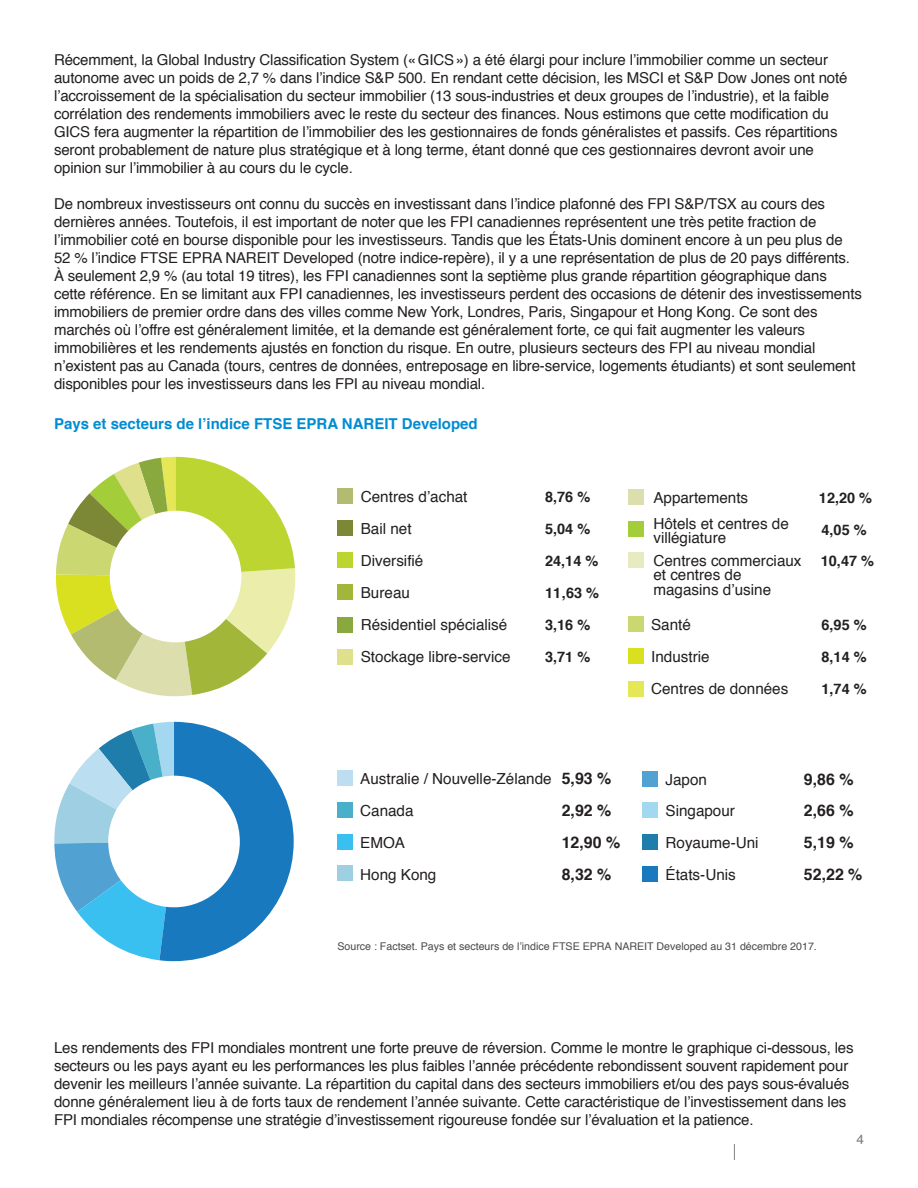
<style>
.page{position:relative;width:918px;height:1188px;background:#fff}
.page>*{position:absolute;margin:0;border:0;box-sizing:border-box;transform-origin:0 0}
.t1{font:700 15.9px/32px "Helvetica";color:#231f20}
.t2{font:15.3px/32px "Helvetica";color:#231f20}
.t3{font:15px/18px "Helvetica";letter-spacing:-.01em;color:#231f20}
.t4{font:700 15px "Helvetica";color:#008cd2}
.t5{font:700 14.55px/32px "Helvetica";color:#231f20}
.t6{font:13.5px "Helvetica";color:#7b797d}
.t7{font:10.65px "Helvetica";color:#494949}
</style>
<div class="page">
<svg style="left:734px;top:1144px;width:1px;height:16px"></svg>
<svg style="left:56px;top:457px;width:240px;height:240px"></svg>
<div style="left:337px;top:488px;width:16px;height:16px;background:#b3bb70"></div>
<div style="left:337px;top:520px;width:16px;height:16px;background:#7c8835"></div>
<div style="left:337px;top:552px;width:16px;height:16px;background:#bcd531"></div>
<div style="left:337px;top:585px;width:16px;height:15px;background:#a2b63a"></div>
<div style="left:337px;top:617px;width:16px;height:16px;background:#89a83d"></div>
<div style="left:337px;top:649px;width:16px;height:16px;background:#dfe08b"></div>
<div style="left:628px;top:489px;width:16px;height:16px;background:#dddead"></div>
<div style="left:628px;top:521px;width:16px;height:16px;background:#a3cd39"></div>
<div style="left:628px;top:552px;width:16px;height:16px;background:#e8eac2"></div>
<div style="left:628px;top:616px;width:16px;height:16px;background:#cbd771"></div>
<div style="left:628px;top:649px;width:16px;height:15px;background:#d9e01f"></div>
<div style="left:628px;top:681px;width:16px;height:16px;background:#e6e756"></div>
<svg style="left:54px;top:722px;width:240px;height:239px"></svg>
<div style="left:337px;top:770px;width:16px;height:16px;background:#bbdef0"></div>
<div style="left:337px;top:802px;width:16px;height:16px;background:#4aafc8"></div>
<div style="left:337px;top:834px;width:16px;height:16px;background:#39c0f0"></div>
<div style="left:337px;top:865px;width:16px;height:16px;background:#9ecfe3"></div>
<div style="left:642px;top:771px;width:16px;height:15px;background:#51a1d3"></div>
<div style="left:642px;top:802px;width:16px;height:16px;background:#a4d8f1"></div>
<div style="left:642px;top:834px;width:16px;height:16px;background:#1e7daa"></div>
<div style="left:642px;top:866px;width:16px;height:16px;background:#1979bf"></div>
<p class="t3" style="left:54px;top:51px;width:795px">Récemment, la Global Industry Classification System («GICS») a été élargi pour inclure l’immobilier comme un secteur autonome avec un poids de 2,7 % dans l’indice S&amp;P 500. En rendant cette décision, les MSCI et S&amp;P Dow Jones ont noté l’accroissement de la spécialisation du secteur immobilier (13 sous-industries et deux groupes de l’industrie), et la faible corrélation des rendements immobiliers avec le reste du secteur des finances. Nous estimons que cette modification du GICS fera augmenter la répartition de l’immobilier des les gestionnaires de fonds généralistes et passifs. Ces répartitions seront probablement de nature plus stratégique et à long terme, étant donné que ces gestionnaires devront avoir une opinion sur l’immobilier à au cours du le cycle.</p>
<p class="t3" style="left:54px;top:195px;width:809px">De nombreux investisseurs ont connu du succès en investissant dans l’indice plafonné des FPI S&amp;P/TSX au cours des dernières années. Toutefois, il est important de noter que les FPI canadiennes représentent une très petite fraction de l’immobilier coté en bourse disponible pour les investisseurs. Tandis que les États-Unis dominent encore à un peu plus de 52 % l’indice FTSE EPRA NAREIT Developed (notre indice-repère), il y a une représentation de plus de 20 pays différents.<br>À seulement 2,9 % (au total 19 titres), les FPI canadiennes sont la septième plus grande répartition géographique dans cette référence. En se limitant aux FPI canadiennes, les investisseurs perdent des occasions de détenir des investissements immobiliers de premier ordre dans des villes comme New York, Londres, Paris, Singapour et Hong Kong. Ce sont des marchés où l’offre est généralement limitée, et la demande est généralement forte, ce qui fait augmenter les valeurs immobilières et les rendements ajustés en fonction du risque. En outre, plusieurs secteurs des FPI au niveau mondial n’existent pas au Canada (tours, centres de données, entreposage en libre-service, logements étudiants) et sont seulement disponibles pour les investisseurs dans les FPI au niveau mondial.</p>
<p class="t4" style="left:54px;top:411px;width:425px">Pays et secteurs de l’indice FTSE EPRA NAREIT Developed</p>
<p class="t2" style="left:361px;top:481px;width:151px">Centres d’achat<br>Bail net<br>Diversifié<br>Bureau<br>Résidentiel spécialisé<br>Stockage libre-service</p>
<p class="t5" style="left:545px;top:481px;width:55px">8,76 %<br>5,04 %<br>24,14 %<br>11,63 %<br>3,16 %<br>3,71 %</p>
<p class="t2" style="left:653px;top:485px;width:137px;line-height:26.1px">Appartements<br>Hôtels et centres de</p>
<p class="t2" style="left:653px;top:527px;width:150px;line-height:22.8px">villégiature<br>Centres commerciaux</p>
<p class="t2" style="left:653px;top:568px;width:119px;line-height:14.5px">et centres de magasins d’usine</p>
<p class="t2" style="left:651px;top:609px;width:139px">Santé<br>Industrie<br>Centres de données</p>
<p class="t5" style="left:819px;top:482px;width:57px">12,20 %<br>4,05 %<br>10,47 %</p>
<p class="t5" style="left:822px;top:609px;width:47px;text-align:justify">6,95 % 8,14 % 1,74 %</p>
<p class="t2" style="left:360px;top:763px;width:193px">Australie / Nouvelle-Zélande<br>Canada<br>EMOA<br>Hong Kong</p>
<p class="t1" style="left:562px;top:763px;width:60px">5,93 %<br>2,92 %<br>12,90 %<br>8,32 %</p>
<p class="t2" style="left:666px;top:764px;width:95px">Japon<br>Singapour<br>Royaume-Uni<br>États-Unis</p>
<p class="t1" style="left:804px;top:763px;width:60px">9,86 %<br>2,66 %<br>5,19 %<br>52,22 %</p>
<p class="t7" style="left:337px;top:938px;width:481px">Source : Factset. Pays et secteurs de l’indice FTSE EPRA NAREIT Developed au 31 décembre 2017.</p>
<p class="t3" style="left:54px;top:1040px;width:801px">Les rendements des FPI mondiales montrent une forte preuve de réversion. Comme le montre le graphique ci-dessous, les secteurs ou les pays ayant eu les performances les plus faibles l’année précédente rebondissent souvent rapidement pour devenir les meilleurs l’année suivante. La répartition du capital dans des secteurs immobiliers et/ou des pays sous-évalués donne généralement lieu à de forts taux de rendement l’année suivante. Cette caractéristique de l’investissement dans les FPI mondiales récompense une stratégie d’investissement rigoureuse fondée sur l’évaluation et la patience.</p>
<p class="t6" style="left:856px;top:1129px;width:9px">4</p>
</div>
